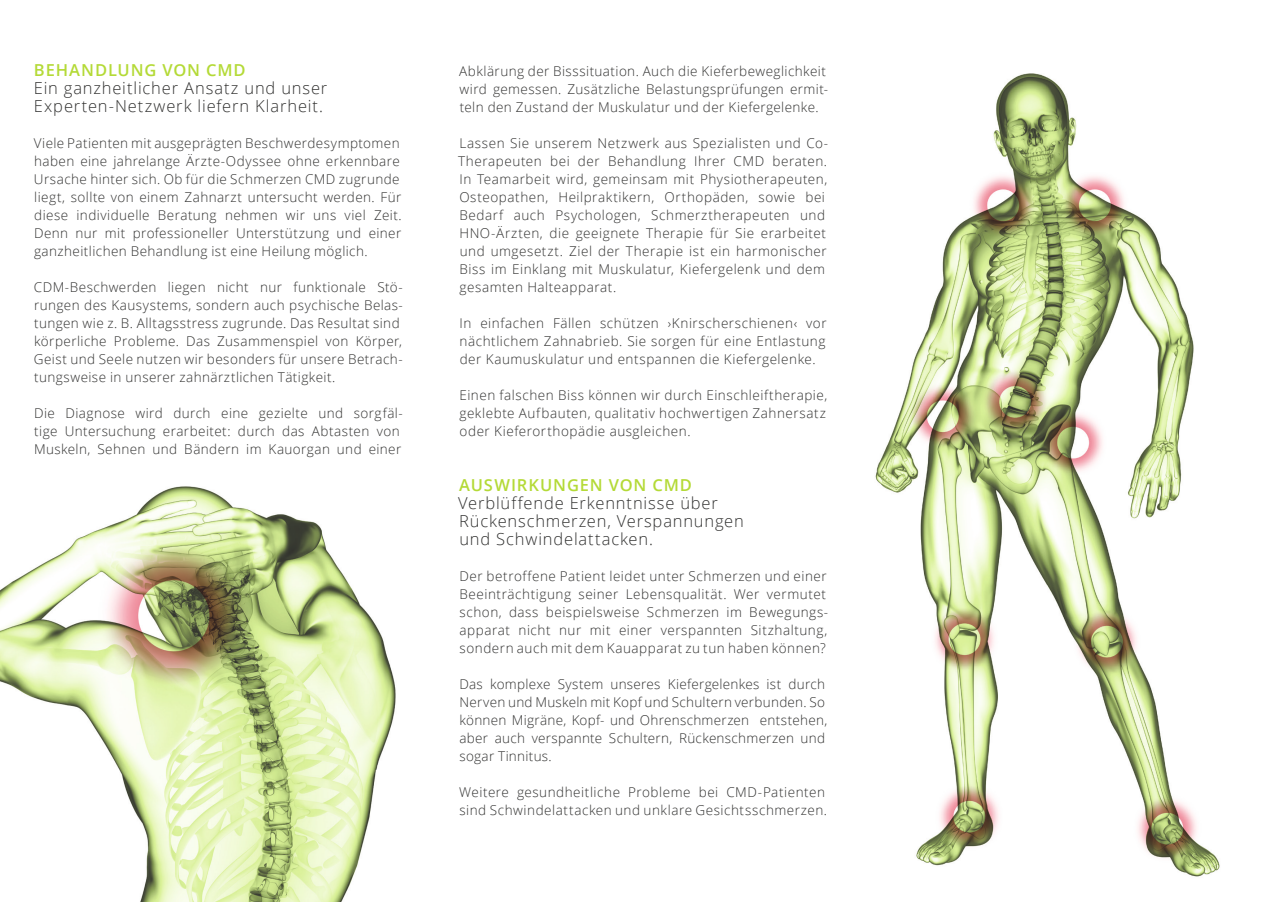
<style>
.page{position:relative;width:1272px;height:902px;background:#fff}
.page>*{position:absolute;margin:0;border:0;box-sizing:border-box;transform-origin:0 0}
.t1{font:300 16.5px/18px "Open Sans";letter-spacing:.05em;color:#313130}
.t2{font:600 16.5px "Open Sans";letter-spacing:.05em;color:#b4da37}
.t3{font:300 13.5px/18px "Open Sans";letter-spacing:.035em;color:#313130}
</style>
<div class="page">
<img style="left:875px;top:73px;width:345px;height:804px">
<img style="left:0;top:486px;width:396px;height:415px">
<p class="t2" style="left:34px;top:59px;width:213px">BEHANDLUNG VON CMD</p>
<p class="t1" style="left:34px;top:79px;width:295px">Ein ganzheitlicher Ansatz und unser<br>Experten-Netzwerk liefern Klarheit.</p>
<p class="t3" style="left:34px;top:134px;width:369px">Viele Patienten mit ausgeprägten Beschwerdesymptomen haben eine jahrelange Ärzte-Odyssee ohne erkennbare Ursache hinter sich. Ob für die Schmerzen CMD zugrunde liegt, sollte von einem Zahnarzt untersucht werden. Für diese individuelle Beratung nehmen wir uns viel Zeit.<br>Denn nur mit professioneller Unterstützung und einer ganzheitlichen Behandlung ist eine Heilung möglich.</p>
<p class="t3" style="left:34px;top:278px;width:370px">CDM-Beschwerden liegen nicht nur funktionale Stö&shy;rungen des Kausystems, sondern auch psychische Belas&shy;tungen wie z. B. Alltagsstress zugrunde. Das Resultat sind körperliche Probleme. Das Zusammenspiel von Körper, Geist und Seele nutzen wir besonders für unsere Betrach&shy;tungsweise in unserer zahnärztlichen Tätigkeit.</p>
<p class="t3" style="left:34px;top:404px;width:370px">Die Diagnose wird durch eine gezielte und sorgfäl&shy;tige Untersuchung erarbeitet: durch das Abtasten von<br>Muskeln, Sehnen und Bändern im Kauorgan und einer</p>
<p class="t3" style="left:459px;top:62px;width:370px">Abklärung der Bisssituation. Auch die Kieferbeweglichkeit wird gemessen. Zusätzliche Belastungsprüfungen ermit&shy;teln den Zustand der Muskulatur und der Kiefergelenke.</p>
<p class="t3" style="left:458px;top:134px;width:372px">Lassen Sie unserem Netzwerk aus Spezialisten und Co-Therapeuten bei der Behandlung Ihrer CMD beraten.<br>In Teamarbeit wird, gemeinsam mit Physiotherapeuten, Osteopathen, Heilpraktikern, Orthopäden, sowie bei Bedarf auch Psychologen, Schmerztherapeuten und HNO-Ärzten, die geeignete Therapie für Sie erarbeitet und umgesetzt. Ziel der Therapie ist ein harmonischer Biss im Einklang mit Muskulatur, Kiefergelenk und dem gesamten Halteapparat.</p>
<p class="t3" style="left:459px;top:314px;width:368px;text-align:justify">In einfachen Fällen schützen ›Knirscherschienen‹ vor nächtlichem Zahnabrieb. Sie sorgen für eine Entlastung der Kaumuskulatur und entspannen die Kiefergelenke.</p>
<p class="t3" style="left:459px;top:386px;width:369px;text-align:justify">Einen falschen Biss können wir durch Einschleiftherapie, geklebte Aufbauten, qualitativ hochwertigen Zahnersatz oder Kieferorthopädie ausgleichen.</p>
<p class="t2" style="left:459px;top:473px;width:234px">AUSWIRKUNGEN VON CMD</p>
<p class="t1" style="left:458px;top:493px;width:287px">Verblüffende Erkenntnisse über<br>Rückenschmerzen, Verspannungen und Schwindelattacken.</p>
<p class="t3" style="left:459px;top:566px;width:370px">Der betroffene Patient leidet unter Schmerzen und einer Beeinträchtigung seiner Lebensqualität. Wer vermutet schon, dass beispielsweise Schmerzen im Bewegungs&shy;apparat nicht nur mit einer verspannten Sitzhaltung, sondern auch mit dem Kauapparat zu tun haben können?</p>
<p class="t3" style="left:459px;top:674px;width:369px">Das komplexe System unseres Kiefergelenkes ist durch Nerven und Muskeln mit Kopf und Schultern verbunden. So können Migräne, Kopf- und Ohrenschmerzen entstehen, aber auch verspannte Schultern, Rückenschmerzen und sogar Tinnitus.</p>
<p class="t3" style="left:459px;top:782px;width:369px">Weitere gesundheitliche Probleme bei CMD-Patienten sind Schwindelattacken und unklare Gesichtsschmerzen.</p>
</div>
